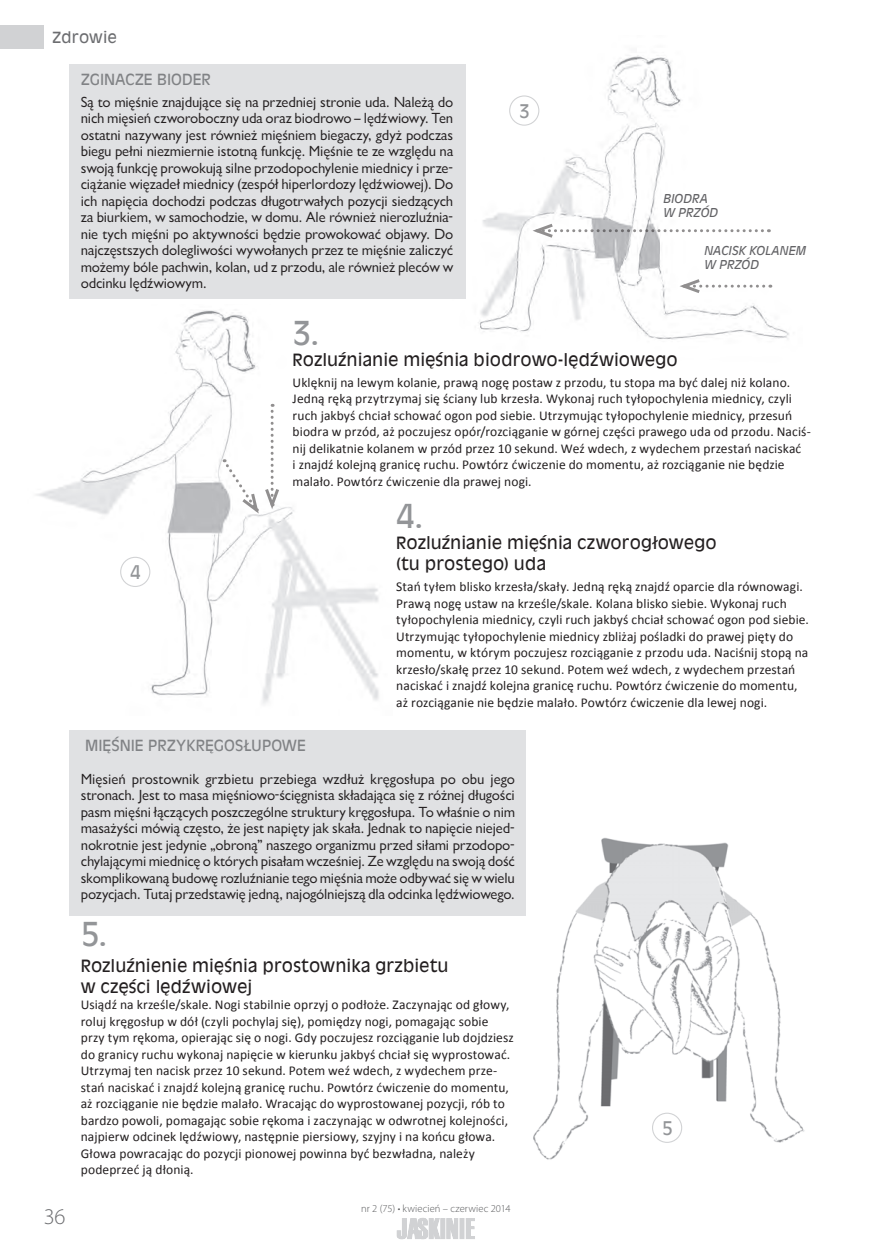
<style>
.page{position:relative;width:872px;height:1251px;background:#fff}
.page>*{position:absolute;margin:0;border:0;box-sizing:border-box;transform-origin:0 0}
.wyróżnik_mały{font:31.5px "Antique Olive";color:#939598}
.pagina{font:300 22.5px "Myriad Pro";color:#6c6d70}
.wyróżnik_mały-2{font:18px "Antique Olive";color:#939598}
.wyróżnik_mały-3{font:16.5px/21px "Antique Olive";letter-spacing:.005em;color:#231f20}
.wyróżnik_mały-4{font:15px "Antique Olive";color:#808285}
.żywa_pagina{font:15px "Antique Olive";letter-spacing:.005em;color:#6c6d70}
.podsumowanie{font:13.5px/16.5px "Calibri";letter-spacing:.005em;color:#231f20}
.tekst{font:13.5px/16.5px "EFN Gilead";letter-spacing:.01em;color:#231f20;text-align:justify}
.podpis{font:italic 12px/14.4px "Antique Olive";letter-spacing:.005em;color:#636366}
.t1{font:300 10.5px "Myriad Pro";letter-spacing:.01em;color:#57585a}
</style>
<div class="page">
<img style="left:36px;top:310px;width:343px;height:394px">
<img style="left:533px;top:837px;width:272px;height:323px">
<div style="left:0;top:25px;width:43px;height:24px;background:#d1d2d4"></div>
<svg style="left:397px;top:1218px;width:78px;height:20px"></svg>
<img style="left:452px;top:55px;width:337px;height:285px">
<div style="left:69px;top:65px;width:396px;height:233px;background:#e0e1e3"></div>
<svg style="left:678px;top:277px;width:85px;height:17px"></svg>
<svg style="left:531px;top:222px;width:231px;height:17px"></svg>
<div style="left:509px;top:95px;width:30px;height:31px;border:1px solid #d1d2d4;border-radius:50%"></div>
<div style="left:120px;top:556px;width:30px;height:31px;border:1px solid #d1d2d4;border-radius:50%"></div>
<div style="left:69px;top:730px;width:457px;height:185px;background:#e0e1e3"></div>
<svg style="left:223px;top:404px;width:57px;height:113px"></svg>
<div style="left:652px;top:1112px;width:30px;height:30px;border:1px solid #d1d2d4;border-radius:50%"></div>
<p class="żywa_pagina" style="left:52px;top:28px;width:66px">Zdrowie</p>
<p class="wyróżnik_mały-4" style="left:81px;top:70px;width:132px">ZGINACZE BIODER</p>
<p class="tekst" style="left:81px;top:93px;width:374px">Są to mięśnie znajdujące się na przedniej stronie uda. Należą do nich mięsień czworoboczny uda oraz biodrowo – lędźwiowy. Ten ostatni nazywany jest również mięśniem biegaczy, gdyż podczas biegu pełni niezmiernie istotną funkcję. Mięśnie te ze względu na swoją funkcję prowokują silne przodopochylenie miednicy i prze&shy;ciążanie więzadeł miednicy (zespół hiperlordozy lędźwiowej). Do ich napięcia dochodzi podczas długotrwałych pozycji siedzących za biurkiem, w samochodzie, w domu. Ale również nierozluźnia&shy;nie tych mięśni po aktywności będzie prowokować objawy. Do najczęstszych dolegliwości wywołanych przez te mięśnie zaliczyć możemy bóle pachwin, kolan, ud z przodu, ale również pleców w odcinku lędźwiowym.</p>
<p class="wyróżnik_mały-2" style="left:519px;top:99px;width:12px">3</p>
<p class="podpis" style="left:663px;top:191px;width:56px">BIODRA<br>W PRZÓD</p>
<p class="podpis" style="left:704px;top:243px;width:103px">NACISK KOLANEM<br>W PRZÓD</p>
<p class="wyróżnik_mały-2" style="left:130px;top:560px;width:12px">4</p>
<p class="wyróżnik_mały" style="left:293px;top:313px;width:28px">3.</p>
<p class="wyróżnik_mały-3" style="left:293px;top:349px;width:387px">Rozluźnianie mięśnia biodrowo-lędźwiowego</p>
<p class="podsumowanie" style="left:293px;top:374px;width:520px">Uklęknij na lewym kolanie, prawą nogę postaw z przodu, tu stopa ma być dalej niż kolano.<br>Jedną ręką przytrzymaj się ściany lub krzesła. Wykonaj ruch tyłopochylenia miednicy, czyli ruch jakbyś chciał schować ogon pod siebie. Utrzymując tyłopochylenie miednicy, przesuń biodra w przód, aż poczujesz opór/rozciąganie w górnej części prawego uda od przodu. Naciś&shy;nij delikatnie kolanem w przód przez 10 sekund. Weź wdech, z wydechem przestań naciskać<br>i znajdź kolejną granicę ruchu. Powtórz ćwiczenie do momentu, aż rozciąganie nie będzie malało. Powtórz ćwiczenie dla prawej nogi.</p>
<p class="wyróżnik_mały" style="left:396px;top:496px;width:29px">4.</p>
<p class="wyróżnik_mały-3" style="left:396px;top:532px;width:322px">Rozluźnianie mięśnia czworogłowego (tu prostego) uda</p>
<p class="podsumowanie" style="left:396px;top:578px;width:414px">Stań tyłem blisko krzesła/skały. Jedną ręką znajdź oparcie dla równowagi.<br>Prawą nogę ustaw na krześle/skale. Kolana blisko siebie. Wykonaj ruch tyłopochylenia miednicy, czyli ruch jakbyś chciał schować ogon pod siebie.<br>Utrzymując tyłopochylenie miednicy zbliżaj pośladki do prawej pięty do momentu, w którym poczujesz rozciąganie z przodu uda. Naciśnij stopą na krzesło/skałę przez 10 sekund. Potem weź wdech, z wydechem przestań naciskać i znajdź kolejna granicę ruchu. Powtórz ćwiczenie do momentu, aż rozciąganie nie będzie malało. Powtórz ćwiczenie dla lewej nogi.</p>
<p class="pagina" style="left:44px;top:1202px;width:23px">36</p>
<p class="wyróżnik_mały-4" style="left:85px;top:735px;width:222px">MIĘŚNIE PRZYKRĘGOSŁUPOWE</p>
<p class="tekst" style="left:81px;top:770px;width:435px">Mięsień prostownik grzbietu przebiega wzdłuż kręgosłupa po obu jego stronach. Jest to masa mięśniowo-ścięgnista składająca się z różnej długości pasm mięśni łączących poszczególne struktury kręgosłupa. To właśnie o nim masażyści mówią często, że jest napięty jak skała. Jednak to napięcie niejed&shy;nokrotnie jest jedynie „obroną” naszego organizmu przed siłami przodopo&shy;chylającymi miednicę o których pisałam wcześniej. Ze względu na swoją dość skomplikowaną budowę rozluźnianie tego mięśnia może odbywać się w wielu pozycjach. Tutaj przedstawię jedną, najogólniejszą dla odcinka lędźwiowego.</p>
<p class="wyróżnik_mały" style="left:81px;top:914px;width:28px">5.</p>
<p class="wyróżnik_mały-3" style="left:81px;top:954px;width:369px">Rozluźnienie mięśnia prostownika grzbietu w części lędźwiowej</p>
<p class="podsumowanie" style="left:81px;top:996px;width:434px">Usiądź na krześle/skale. Nogi stabilnie oprzyj o podłoże. Zaczynając od głowy, roluj kręgosłup w dół (czyli pochylaj się), pomiędzy nogi, pomagając sobie przy tym rękoma, opierając się o nogi. Gdy poczujesz rozciąganie lub dojdziesz do granicy ruchu wykonaj napięcie w kierunku jakbyś chciał się wyprostować.<br>Utrzymaj ten nacisk przez 10 sekund. Potem weź wdech, z wydechem prze&shy;stań naciskać i znajdź kolejną granicę ruchu. Powtórz ćwiczenie do momentu, aż rozciąganie nie będzie malało. Wracając do wyprostowanej pozycji, rób to bardzo powoli, pomagając sobie rękoma i zaczynając w odwrotnej kolejności, najpierw odcinek lędźwiowy, następnie piersiowy, szyjny i na końcu głowa.</p>
<p class="podsumowanie" style="left:81px;top:1144px;width:395px">Głowa powracając do pozycji pionowej powinna być bezwładna, należy podeprzeć ją dłonią.</p>
<p class="t1" style="left:361px;top:1201px;width:151px">nr 2 (75) • kwiecień – czerwiec 2014</p>
<p class="wyróżnik_mały-2" style="left:662px;top:1116px;width:12px">5</p>
</div>
